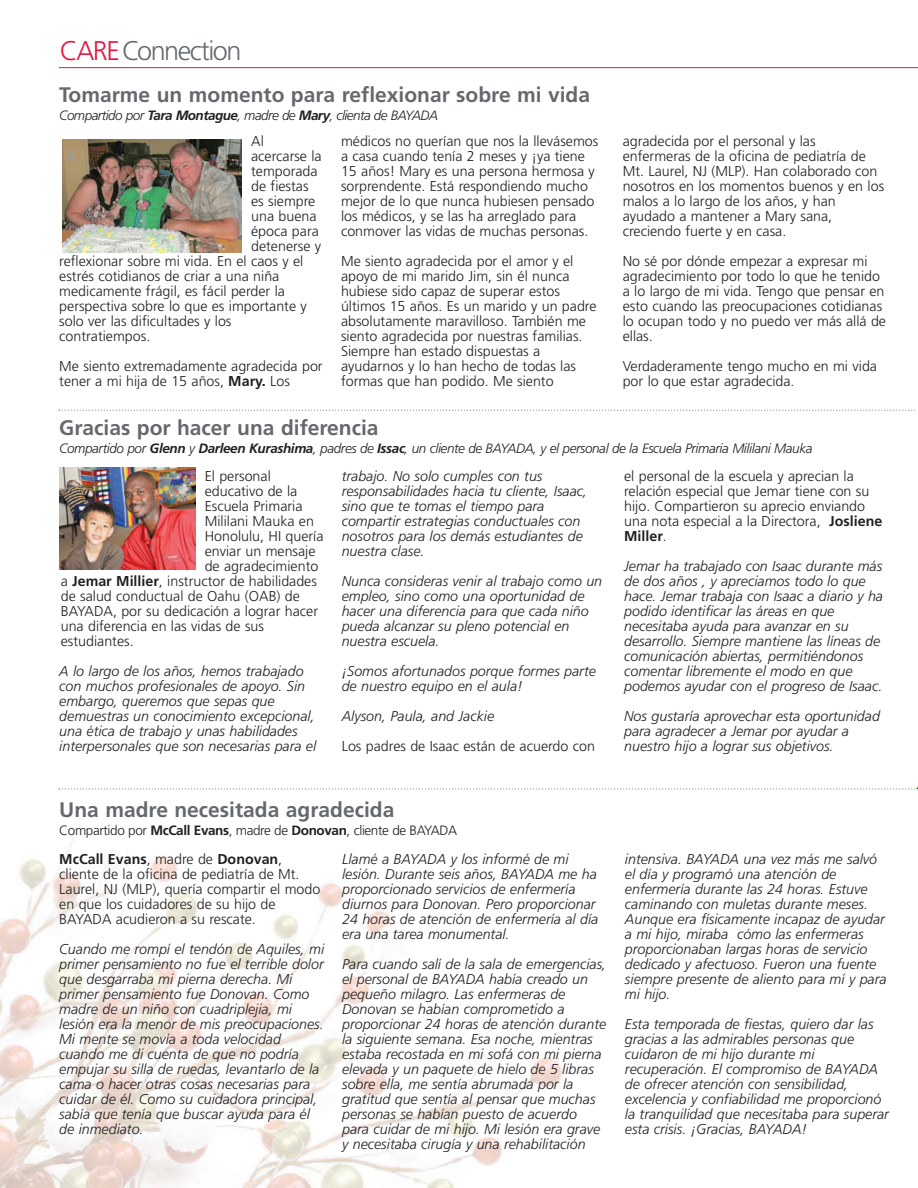
<style>
.page{position:relative;width:918px;height:1188px;background:#fff}
.page>*{position:absolute;margin:0;border:0;box-sizing:border-box;transform-origin:0 0}
.t1{font:300 27px "Frutiger";letter-spacing:-.055em;color:#65696e}
.t2{font:700 21px "Frutiger";color:#65696e}
.t3{font:italic 300 14.25px/15px "Frutiger";color:#231f20}
.t4{font:300 14.25px/15px "Frutiger";color:#231f20}
.t5{font:italic 300 13.5px "Frutiger";letter-spacing:-.03em;color:#231f20}
.t6{font:300 13.5px "Frutiger";letter-spacing:-.03em;color:#231f20}
.s1{color:#e3173e}
.s2{font-weight:700}
</style>
<div class="page">
<img style="left:0;top:836px;width:562px;height:352px">
<hr style="left:59px;top:67px;width:859px;height:1px;background:#e3173e">
<svg style="left:59px;top:410px;width:857px;height:1px"></svg>
<svg style="left:59px;top:787px;width:859px;height:3px"></svg>
<img style="left:62px;top:139px;width:180px;height:114px">
<img style="left:59px;top:468px;width:137px;height:101px">
<h2 class="t1" style="left:60px;top:40px;width:183px"><span class="s1">CARE</span>Connection</h2>
<p class="t2" style="left:59px;top:86px;width:532px">Tomarme un momento para reflexionar sobre mi vida</p>
<p class="t5" style="left:59px;top:110px;width:380px">Compartido por <span class="s2">Tara Montague</span>, madre de <span class="s2">Mary</span>, clienta de BAYADA</p>
<p class="t4" style="left:251px;top:135px;width:72px">Al acercarse la temporada de fiestas es siempre una buena época para detenerse y</p>
<p class="t4" style="left:59px;top:255px;width:249px">reflexionar sobre mi vida. En el caos y el estrés cotidianos de criar a una niña medicamente frágil, es fácil perder la perspectiva sobre lo que es importante y solo ver las dificultades y los contratiempos.</p>
<p class="t4" style="left:59px;top:360px;width:265px">Me siento extremadamente agradecida por tener a mi hija de 15 años, <span class="s2">Mary.</span> Los</p>
<p class="t4" style="left:341px;top:135px;width:259px">médicos no querían que nos la llevásemos a casa cuando tenía 2 meses y ¡ya tiene 15 años! Mary es una persona hermosa y sorprendente. Está respondiendo mucho mejor de lo que nunca hubiesen pensado los médicos, y se las ha arreglado para conmover las vidas de muchas personas.</p>
<p class="t4" style="left:341px;top:255px;width:257px">Me siento agradecida por el amor y el apoyo de mi marido Jim, sin él nunca hubiese sido capaz de superar estos últimos 15 años. Es un marido y un padre absolutamente maravilloso. También me siento agradecida por nuestras familias.<br>Siempre han estado dispuestas a ayudarnos y lo han hecho de todas las formas que han podido. Me siento</p>
<p class="t4" style="left:623px;top:135px;width:263px">agradecida por el personal y las enfermeras de la oficina de pediatría de Mt. Laurel, NJ (MLP). Han colaborado con nosotros en los momentos buenos y en los malos a lo largo de los años, y han ayudado a mantener a Mary sana, creciendo fuerte y en casa.</p>
<p class="t4" style="left:623px;top:255px;width:265px">No sé por dónde empezar a expresar mi agradecimiento por todo lo que he tenido a lo largo de mi vida. Tengo que pensar en esto cuando las preocupaciones cotidianas lo ocupan todo y no puedo ver más allá de ellas.</p>
<p class="t4" style="left:623px;top:360px;width:256px">Verdaderamente tengo mucho en mi vida por lo que estar agradecida.</p>
<h3 class="t2" style="left:59px;top:419px;width:321px">Gracias por hacer una diferencia</h3>
<p class="t5" style="left:59px;top:443px;width:755px">Compartido por <span class="s2">Glenn</span> y <span class="s2">Darleen Kurashima</span>, padres de <span class="s2">Issac</span>, un cliente de BAYADA, y el personal de la Escuela Primaria Mililani Mauka</p>
<p class="t4" style="left:205px;top:469px;width:120px">El personal educativo de la<br>Escuela Primaria<br>Mililani Mauka en<br>Honolulu, HI quería enviar un mensaje de agradecimiento</p>
<p class="t4" style="left:61px;top:574px;width:259px">a <span class="s2">Jemar Millier</span>, instructor de habilidades de salud conductual de Oahu (OAB) de BAYADA, por su dedicación a lograr hacer una diferencia en las vidas de sus estudiantes.</p>
<p class="t3" style="left:59px;top:664px;width:258px">A lo largo de los años, hemos trabajado con muchos profesionales de apoyo. Sin embargo, queremos que sepas que demuestras un conocimiento excepcional, una ética de trabajo y unas habilidades interpersonales que son necesarias para el</p>
<p class="t3" style="left:342px;top:469px;width:247px">trabajo. No solo cumples con tus responsabilidades hacia tu cliente, Isaac, sino que te tomas el tiempo para compartir estrategias conductuales con nosotros para los demás estudiantes de nuestra clase.</p>
<p class="t3" style="left:342px;top:574px;width:262px">Nunca consideras venir al trabajo como un empleo, sino como una oportunidad de hacer una diferencia para que cada niño pueda alcanzar su pleno potencial en nuestra escuela.</p>
<p class="t3" style="left:342px;top:664px;width:256px">¡Somos afortunados porque formes parte de nuestro equipo en el aula!</p>
<p class="t3" style="left:342px;top:709px;width:154px">Alyson, Paula, and Jackie</p>
<p class="t4" style="left:342px;top:739px;width:255px">Los padres de Isaac están de acuerdo con</p>
<p class="t4" style="left:624px;top:469px;width:260px">el personal de la escuela y aprecian la relación especial que Jemar tiene con su hijo. Compartieron su aprecio enviando una nota especial a la Directora, <span class="s2">Josliene Miller</span>.</p>
<p class="t3" style="left:624px;top:559px;width:260px">Jemar ha trabajado con Isaac durante más de dos años , y apreciamos todo lo que hace. Jemar trabaja con Isaac a diario y ha podido identificar las áreas en que necesitaba ayuda para avanzar en su desarrollo. Siempre mantiene las líneas de comunicación abiertas, permitiéndonos comentar libremente el modo en que podemos ayudar con el progreso de Isaac.</p>
<p class="t3" style="left:624px;top:710px;width:257px">Nos gustaría aprovechar esta oportunidad para agradecer a Jemar por ayudar a nuestro hijo a lograr sus objetivos.</p>
<h3 class="t2" style="left:59px;top:801px;width:337px">Una madre necesitada agradecida</h3>
<p class="t6" style="left:59px;top:825px;width:399px">Compartido por <span class="s2">McCall Evans</span>, madre de <span class="s2">Donovan</span>, cliente de BAYADA</p>
<p class="t4" style="left:59px;top:853px;width:263px"><span class="s2">McCall Evans</span>, madre de <span class="s2">Donovan</span>, cliente de la oficina de pediatría de Mt.<br>Laurel, NJ (MLP), quería compartir el modo en que los cuidadores de su hijo de BAYADA acudieron a su rescate.</p>
<p class="t3" style="left:59px;top:943px;width:266px">Cuando me rompí el tendón de Aquiles, mi primer pensamiento no fue el terrible dolor que desgarraba mi pierna derecha. Mi primer pensamiento fue Donovan. Como madre de un niño con cuadriplejia, mi lesión era la menor de mis preocupaciones.<br>Mi mente se movía a toda velocidad cuando me di cuenta de que no podría empujar su silla de ruedas, levantarlo de la cama o hacer otras cosas necesarias para cuidar de él. Como su cuidadora principal, sabía que tenía que buscar ayuda para él de inmediato.</p>
<p class="t3" style="left:342px;top:853px;width:258px">Llamé a BAYADA y los informé de mi lesión. Durante seis años, BAYADA me ha proporcionado servicios de enfermería diurnos para Donovan. Pero proporcionar 24 horas de atención de enfermería al día era una tarea monumental.</p>
<p class="t3" style="left:342px;top:958px;width:266px">Para cuando salí de la sala de emergencias, el personal de BAYADA había creado un pequeño milagro. Las enfermeras de Donovan se habían comprometido a proporcionar 24 horas de atención durante la siguiente semana. Esa noche, mientras estaba recostada en mi sofá con mi pierna elevada y un paquete de hielo de 5 libras sobre ella, me sentía abrumada por la gratitud que sentía al pensar que muchas personas se habían puesto de acuerdo para cuidar de mi hijo. Mi lesión era grave y necesitaba cirugía y una rehabilitación</p>
<p class="t3" style="left:625px;top:853px;width:263px">intensiva. BAYADA una vez más me salvó el día y programó una atención de enfermería durante las 24 horas. Estuve caminando con muletas durante meses.<br>Aunque era físicamente incapaz de ayudar a mi hijo, miraba cómo las enfermeras proporcionaban largas horas de servicio dedicado y afectuoso. Fueron una fuente siempre presente de aliento para mí y para mi hijo.</p>
<p class="t3" style="left:625px;top:1018px;width:266px">Esta temporada de fiestas, quiero dar las gracias a las admirables personas que cuidaron de mi hijo durante mi recuperación. El compromiso de BAYADA de ofrecer atención con sensibilidad, excelencia y confiabilidad me proporcionó la tranquilidad que necesitaba para superar esta crisis. ¡Gracias, BAYADA!</p>
</div>
